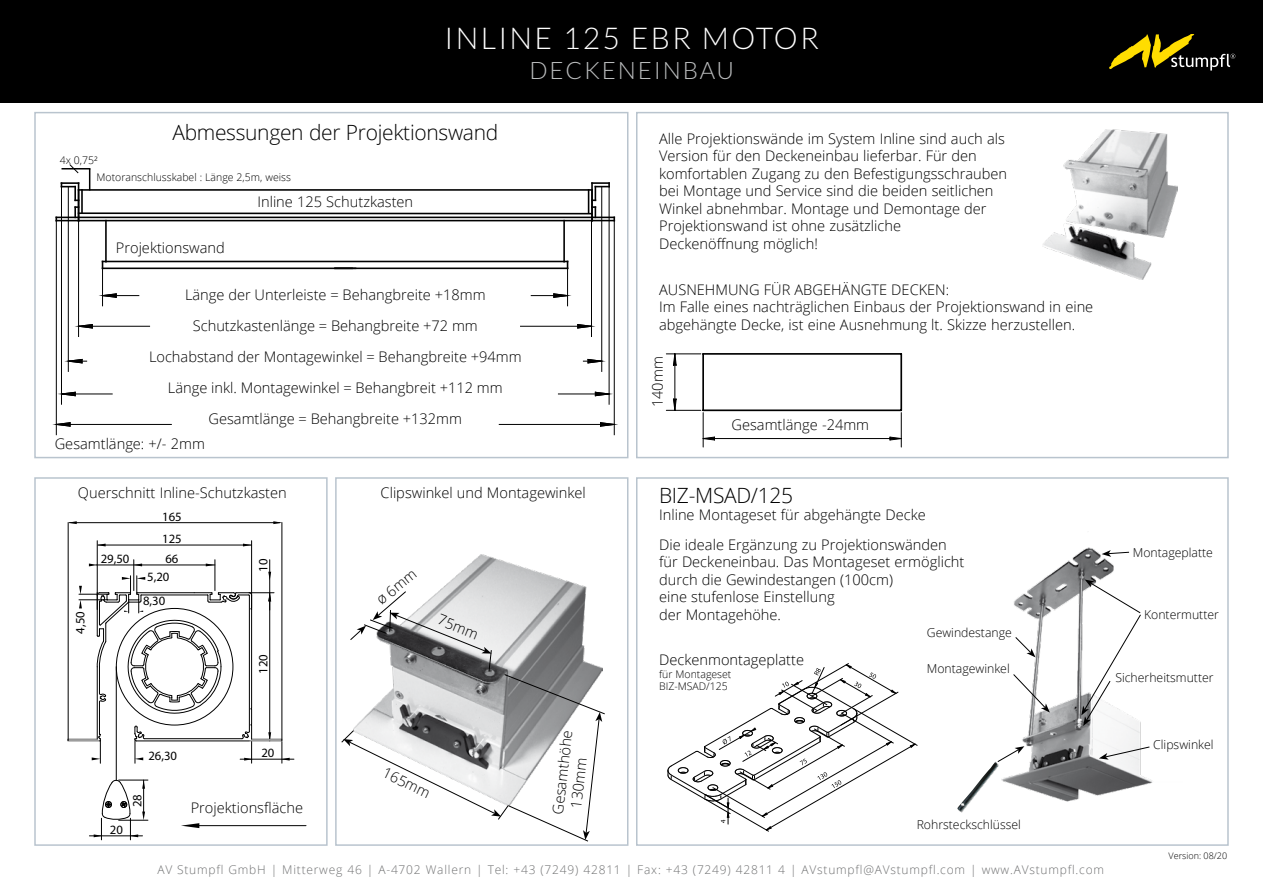
<style>
.page{position:relative;width:1263px;height:893px;background:#fff}
.page>*{position:absolute;margin:0;border:0;box-sizing:border-box;transform-origin:0 0}
.t1{font:300 30px "Lato";letter-spacing:.075em;color:#fff}
.t2{font:300 24px "Lato";letter-spacing:.075em;color:#bbbdbe}
.t3{font:300 21px "Open Sans";letter-spacing:-.015em;color:#000}
.t4{font:300 14.55px/17.5px "Open Sans";color:#000}
.t5{font:12.75px/24.8px "Myriad Pro";color:#000;text-align:center}
.t6{font:300 12.3px "Open Sans";color:#000}
.t7{font:300 12px "Open Sans";letter-spacing:.065em;color:#707172}
.t8{font:300 10.5px/12.6px "Open Sans";color:#000}
.t9{font:300 9px "Open Sans";color:#000}
</style>
<div class="page">
<div style="left:0;top:0;width:1263px;height:103px;background:#000"></div>
<div style="left:636px;top:477px;width:593px;height:369px;border:2px solid #b9c4ce"></div>
<div style="left:636px;top:112px;width:593px;height:346px;border:2px solid #b9c4ce"></div>
<div style="left:34px;top:477px;width:294px;height:369px;border:2px solid #b9c4ce"></div>
<div style="left:335px;top:477px;width:293px;height:369px;border:2px solid #b9c4ce"></div>
<img style="left:440px;top:554px;width:147px;height:36px">
<div style="left:34px;top:112px;width:594px;height:346px;border:2px solid #b9c4ce"></div>
<svg style="left:341px;top:590px;width:264px;height:252px"></svg>
<img style="left:1043px;top:129px;width:134px;height:151px">
<hr style="left:79px;top:217px;width:513px;height:1px;background:#000">
<hr style="left:79px;top:212px;width:513px;height:2px;background:#000">
<hr style="left:79px;top:189px;width:513px;height:2px;background:#000">
<hr style="left:79px;top:220px;width:513px;height:1px;background:#000">
<hr style="left:105px;top:221px;width:2px;height:40px;background:#000">
<hr style="left:106px;top:261px;width:458px;height:1px;background:#000">
<hr style="left:563px;top:221px;width:2px;height:40px;background:#000">
<svg style="left:102px;top:261px;width:4px;height:7px"></svg>
<hr style="left:103px;top:268px;width:464px;height:1px;background:#000">
<svg style="left:564px;top:261px;width:4px;height:7px"></svg>
<hr style="left:102px;top:268px;width:1px;height:38px;background:#000">
<hr style="left:567px;top:268px;width:1px;height:38px;background:#000">
<hr style="left:103px;top:295px;width:36px;height:1px;background:#000">
<hr style="left:531px;top:295px;width:36px;height:1px;background:#000">
<svg style="left:103px;top:293px;width:14px;height:5px"></svg>
<svg style="left:553px;top:293px;width:15px;height:5px"></svg>
<hr style="left:78px;top:221px;width:1px;height:115px;background:#000">
<hr style="left:591px;top:221px;width:1px;height:115px;background:#000">
<hr style="left:79px;top:326px;width:71px;height:1px;background:#000">
<hr style="left:520px;top:326px;width:71px;height:1px;background:#000">
<svg style="left:78px;top:324px;width:15px;height:5px"></svg>
<svg style="left:577px;top:324px;width:14px;height:5px"></svg>
<hr style="left:68px;top:187px;width:1px;height:184px;background:#000">
<hr style="left:601px;top:187px;width:1px;height:184px;background:#000">
<svg style="left:67px;top:359px;width:20px;height:5px"></svg>
<svg style="left:583px;top:359px;width:20px;height:5px"></svg>
<svg style="left:588px;top:182px;width:27px;height:39px"></svg>
<hr style="left:614px;top:221px;width:1px;height:214px;background:#000">
<hr style="left:56px;top:221px;width:1px;height:214px;background:#000">
<hr style="left:499px;top:424px;width:115px;height:1px;background:#000">
<hr style="left:56px;top:424px;width:115px;height:1px;background:#000">
<svg style="left:600px;top:422px;width:15px;height:5px"></svg>
<svg style="left:55px;top:422px;width:16px;height:5px"></svg>
<hr style="left:61px;top:187px;width:1px;height:217px;background:#000">
<hr style="left:609px;top:186px;width:1px;height:218px;background:#000">
<hr style="left:61px;top:394px;width:51px;height:1px;background:#000">
<hr style="left:558px;top:394px;width:51px;height:1px;background:#000">
<svg style="left:62px;top:391px;width:14px;height:5px"></svg>
<svg style="left:595px;top:391px;width:15px;height:5px"></svg>
<hr style="left:702px;top:354px;width:2px;height:56px;background:#000">
<hr style="left:703px;top:409px;width:198px;height:2px;background:#000">
<hr style="left:900px;top:354px;width:2px;height:56px;background:#000">
<hr style="left:703px;top:353px;width:198px;height:2px;background:#000">
<hr style="left:703px;top:438px;width:198px;height:1px;background:#000">
<hr style="left:703px;top:413px;width:1px;height:34px;background:#000">
<hr style="left:901px;top:413px;width:1px;height:34px;background:#000">
<svg style="left:889px;top:437px;width:13px;height:3px"></svg>
<svg style="left:703px;top:437px;width:12px;height:3px"></svg>
<hr style="left:675px;top:354px;width:1px;height:56px;background:#000">
<hr style="left:666px;top:354px;width:35px;height:1px;background:#000">
<hr style="left:666px;top:410px;width:35px;height:1px;background:#000">
<svg style="left:673px;top:399px;width:4px;height:12px"></svg>
<svg style="left:673px;top:353px;width:4px;height:13px"></svg>
<svg style="left:56px;top:164px;width:34px;height:57px"></svg>
<svg style="left:69px;top:521px;width:8px;height:3px"></svg>
<svg style="left:273px;top:521px;width:9px;height:3px"></svg>
<hr style="left:251px;top:541px;width:1px;height:68px;background:#000">
<hr style="left:98px;top:545px;width:154px;height:1px;background:#000">
<hr style="left:97px;top:541px;width:1px;height:68px;background:#000">
<hr style="left:269px;top:560px;width:1px;height:50px;background:#000">
<svg style="left:133px;top:563px;width:9px;height:2px"></svg>
<hr style="left:96px;top:565px;width:119px;height:1px;background:#000">
<hr style="left:134px;top:560px;width:1px;height:31px;background:#000">
<hr style="left:215px;top:560px;width:1px;height:31px;background:#000">
<svg style="left:206px;top:563px;width:8px;height:3px"></svg>
<svg style="left:89px;top:563px;width:9px;height:3px"></svg>
<hr style="left:240px;top:759px;width:54px;height:1px;background:#000">
<hr style="left:69px;top:522px;width:211px;height:1px;background:#000">
<hr style="left:282px;top:522px;width:1px;height:218px;background:#000">
<hr style="left:68px;top:522px;width:1px;height:218px;background:#000">
<hr style="left:116px;top:667px;width:1px;height:113px;background:#000">
<svg style="left:94px;top:780px;width:54px;height:60px"></svg>
<hr style="left:89px;top:836px;width:53px;height:1px;background:#000">
<svg style="left:68px;top:572px;width:222px;height:191px"></svg>
<svg style="left:181px;top:823px;width:18px;height:5px"></svg>
<hr style="left:193px;top:825px;width:113px;height:1px;background:#000">
<svg style="left:667px;top:663px;width:251px;height:169px"></svg>
<img style="left:1002px;top:547px;width:151px;height:255px">
<svg style="left:998px;top:746px;width:26px;height:17px"></svg>
<svg style="left:1013px;top:673px;width:37px;height:40px"></svg>
<svg style="left:1015px;top:636px;width:20px;height:21px"></svg>
<svg style="left:1102px;top:550px;width:28px;height:7px"></svg>
<svg style="left:1081px;top:579px;width:60px;height:147px"></svg>
<svg style="left:1099px;top:746px;width:51px;height:14px"></svg>
<img style="left:957px;top:761px;width:45px;height:52px">
<svg style="left:1109px;top:34px;width:126px;height:37px"></svg>
<h1 class="t1" style="left:445px;top:22px;width:376px">INLINE 125 EBR MOTOR</h1>
<h2 class="t2" style="left:529px;top:58px;width:206px">DECKENEINBAU</h2>
<h3 class="t3" style="left:172px;top:118px;width:327px">Abmessungen der Projektionswand</h3>
<p class="t8" style="left:97px;top:170px;width:196px">Motoranschlusskabel : Länge 2,5m, weiss</p>
<p class="t4" style="left:257px;top:193px;width:157px">Inline 125 Schutzkasten</p>
<p class="t4" style="left:116px;top:238px;width:110px">Projektionswand</p>
<p class="t8" style="left:60px;top:154px;width:39px">4x 0,75²</p>
<p class="t4" style="left:149px;top:278px;width:374px;line-height:31.2px;text-align:center">Länge der Unterleiste = Behangbreite +18mm<br>Schutzkastenlänge = Behangbreite +72 mm<br>Lochabstand der Montagewinkel = Behangbreite +94mm</p>
<p class="t4" style="left:168px;top:379px;width:336px">Länge inkl. Montagewinkel = Behangbreit +112 mm</p>
<p class="t4" style="left:209px;top:410px;width:255px">Gesamtlänge = Behangbreite +132mm</p>
<p class="t4" style="left:55px;top:435px;width:152px">Gesamtlänge: +/- 2mm</p>
<p class="t4" style="left:78px;top:483px;width:210px">Querschnitt Inline-Schutzkasten</p>
<p class="t4" style="left:381px;top:483px;width:207px">Clipswinkel und Montagewinkel</p>
<p class="t5" style="left:162px;top:504px;width:21px">165</p>
<p class="t5" style="left:68px;top:633px;width:24px;rotate:-90deg">4,50</p>
<p class="t5" style="left:101px;top:546px;width:30px">29,50</p>
<p class="t5" style="left:162px;top:526px;width:21px">125</p>
<p class="t5" style="left:165px;top:546px;width:15px">66</p>
<p class="t5" style="left:143px;top:564px;width:28px">5,20<br>8,30</p>
<p class="t5" style="left:251px;top:572px;width:15px;rotate:-90deg">10</p>
<p class="t5" style="left:251px;top:674px;width:21px;rotate:-90deg">120</p>
<p class="t4" style="left:372px;top:594px;width:48px;rotate:-39deg">ø 6mm</p>
<p class="t4" style="left:442px;top:610px;width:44px;rotate:22deg">75mm</p>
<p class="t4" style="left:659px;top:129px;width:350px">Alle Projektionswände im System Inline sind auch als Version für den Deckeneinbau lieferbar. Für den komfortablen Zugang zu den Befestigungsschrauben bei Montage und Service sind die beiden seitlichen Winkel abnehmbar. Montage und Demontage der Projektionswand ist ohne zusätzliche<br>Deckenöffnung möglich!</p>
<p class="t4" style="left:659px;top:280px;width:436px">AUSNEHMUNG FÜR ABGEHÄNGTE DECKEN:<br>Im Falle eines nachträglichen Einbaus der Projektionswand in eine abgehängte Decke, ist eine Ausnehmung lt. Skizze herzustellen.</p>
<p class="t4" style="left:648px;top:407px;width:52px;rotate:-90deg">140mm</p>
<p class="t4" style="left:732px;top:415px;width:139px">Gesamtlänge -24mm</p>
<h3 class="t3" style="left:659px;top:481px;width:135px">BIZ-MSAD/125</h3>
<p class="t4" style="left:659px;top:500px;width:289px;line-height:29.4px">Inline Montageset für abgehängte Decke<br>Die ideale Ergänzung zu Projektionswänden</p>
<p class="t4" style="left:659px;top:553px;width:307px">für Deckeneinbau. Das Montageset ermöglicht durch die Gewindestangen (100cm)<br>eine stufenlose Einstellung<br>der Montagehöhe.</p>
<p class="t4" style="left:659px;top:651px;width:146px">Deckenmontageplatte</p>
<p class="t8" style="left:659px;top:667px;width:74px">für Montageset<br>BIZ-MSAD/125</p>
<p class="t6" style="left:927px;top:624px;width:87px">Gewindestange</p>
<p class="t6" style="left:927px;top:660px;width:84px">Montagewinkel</p>
<p class="t6" style="left:1133px;top:544px;width:82px">Montageplatte</p>
<p class="t6" style="left:1144px;top:606px;width:76px">Kontermutter</p>
<p class="t6" style="left:1115px;top:669px;width:100px">Sicherheitsmutter</p>
<p class="t5" style="left:148px;top:743px;width:30px">26,30</p>
<p class="t5" style="left:110px;top:817px;width:15px">20</p>
<p class="t5" style="left:125px;top:807px;width:15px;rotate:-90deg">28</p>
<p class="t5" style="left:261px;top:740px;width:15px">20</p>
<p class="t4" style="left:191px;top:799px;width:114px">Projektionsfläche</p>
<p class="t4" style="left:388px;top:763px;width:52px;rotate:26deg">165mm</p>
<p class="t4" style="left:549px;top:805px;width:78px;text-indent:-9px;rotate:-83deg">Gesamthöhe<br>130mm</p>
<p class="t6" style="left:917px;top:816px;width:106px">Rohrsteckschlüssel</p>
<p class="t7" style="left:157px;top:862px;width:948px">AV Stumpfl GmbH | Mitterweg 46 | A-4702 Wallern | Tel: +43 (7249) 42811 | Fax: +43 (7249) 42811 4 | AVstumpfl@AVstumpfl.com | www.AVstumpfl.com</p>
<p class="t6" style="left:1153px;top:736px;width:62px">Clipswinkel</p>
<p class="t9" style="left:1168px;top:850px;width:60px">Version: 08/20</p>
</div>
